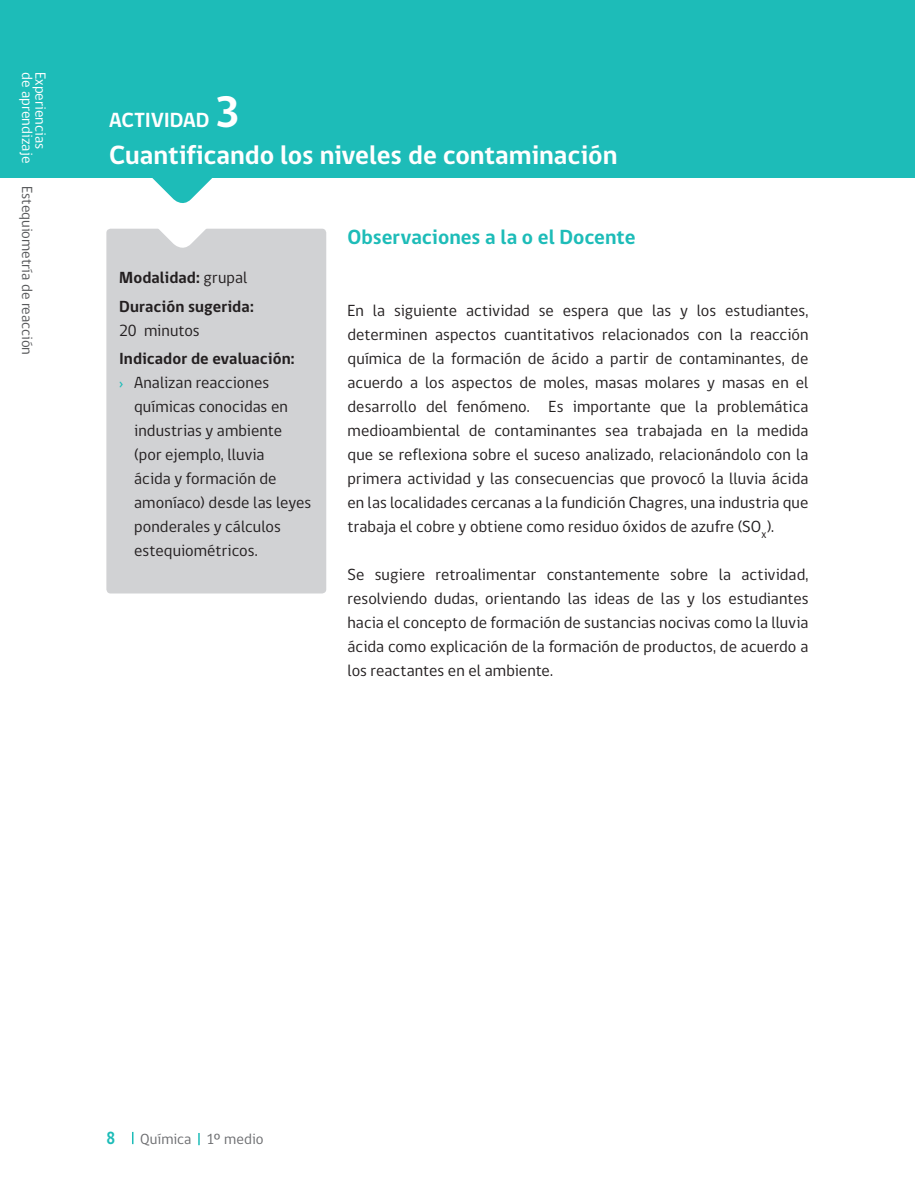
<style>
.page{position:relative;width:915px;height:1187px;background:#fff}
.page>*{position:absolute;margin:0;border:0;box-sizing:border-box;transform-origin:0 0}
.t1{font:700 27px "gob CL";color:#fff}
.t2{font:700 21px "gob CL";color:#1dbcb8}
.titulos{font:700 21px "gob CL";letter-spacing:-.005em;color:#fff}
.t3{font:700 18px "gob CL";color:#1dbcb8;scale:.85 1}
.punteo_en_ind_evalua{font:16.5px/24px "gob CL";letter-spacing:.005em;color:#231f20;text-align:justify}
.t4{font:700 16.5px "gob CL";letter-spacing:.005em;color:#231f20}
.t5{font:15px "gob CL";color:#fff}
.t6{font:15px "gob CL";color:#57585a}
.t7{font:15px "gob CL";letter-spacing:.005em;color:#6c6d70}
.s1{font-size:45px}
.s2{font-weight:400}
.s3{color:#1dbcb8}
</style>
<div class="page">
<div style="left:106px;top:229px;width:220px;height:364px;background:#d1d2d4;border-radius:4px"></div>
<svg style="left:106px;top:228px;width:219px;height:24px"></svg>
<div style="left:0;top:0;width:914px;height:177px;background:#1dbcb8"></div>
<svg style="left:40px;top:177px;width:285px;height:26px"></svg>
<svg style="left:132px;top:1131px;width:1px;height:12px"></svg>
<svg style="left:198px;top:1133px;width:2px;height:12px"></svg>
<p class="t5" style="left:37px;top:72px;width:92px;rotate:90deg">de aprendizaje</p>
<p class="t5" style="left:51px;top:72px;width:78px;rotate:90deg">Experiencias</p>
<p class="t6" style="left:37px;top:186px;width:170px;rotate:90deg">Estequiometría de reacción</p>
<p class="titulos" style="left:109px;top:106px;width:132px">ACTIVIDAD <span class="s1">3</span></p>
<p class="t1" style="left:109px;top:136px;width:509px">Cuantificando los niveles de contaminación</p>
<p class="t4" style="left:119px;top:266px;width:130px">Modalidad: <span class="s2">grupal</span></p>
<p class="t4" style="left:119px;top:295px;width:136px">Duración sugerida:</p>
<p class="punteo_en_ind_evalua" style="left:119px;top:318px;width:82px">20 minutos</p>
<p class="t4" style="left:119px;top:347px;width:177px">Indicador de evaluación:</p>
<p class="punteo_en_ind_evalua" style="left:134px;top:371px;width:178px;text-align:left;text-indent:-15px"><span class="s3">›</span> Analizan reacciones químicas conocidas en industrias y ambiente (por ejemplo, lluvia<br>ácida y formación de amoníaco) desde las leyes ponderales y cálculos estequiométricos.</p>
<p class="t2" style="left:347px;top:223px;width:289px">Observaciones a la o el Docente</p>
<p class="punteo_en_ind_evalua" style="left:347px;top:299px;width:462px">En la siguiente actividad se espera que las y los estudiantes, determinen aspectos cuantitativos relacionados con la reacción química de la formación de ácido a partir de contaminantes, de acuerdo a los aspectos de moles, masas molares y masas en el desarrollo del fenómeno. Es importante que la problemática medioambiental de contaminantes sea trabajada en la medida que se reflexiona sobre el suceso analizado, relacionándolo con la primera actividad y las consecuencias que provocó la lluvia ácida en las localidades cercanas a la fundición Chagres, una industria que trabaja el cobre y obtiene como residuo óxidos de azufre (SO<sub>x</sub>).</p>
<p class="punteo_en_ind_evalua" style="left:347px;top:563px;width:462px">Se sugiere retroalimentar constantemente sobre la actividad, resolviendo dudas, orientando las ideas de las y los estudiantes hacia el concepto de formación de sustancias nocivas como la lluvia ácida como explicación de la formación de productos, de acuerdo a los reactantes en el ambiente.</p>
<p class="t3" style="left:106px;top:1125px;width:12px">8</p>
<p class="t7" style="left:140px;top:1128px;width:125px">Química 1º medio</p>
</div>
